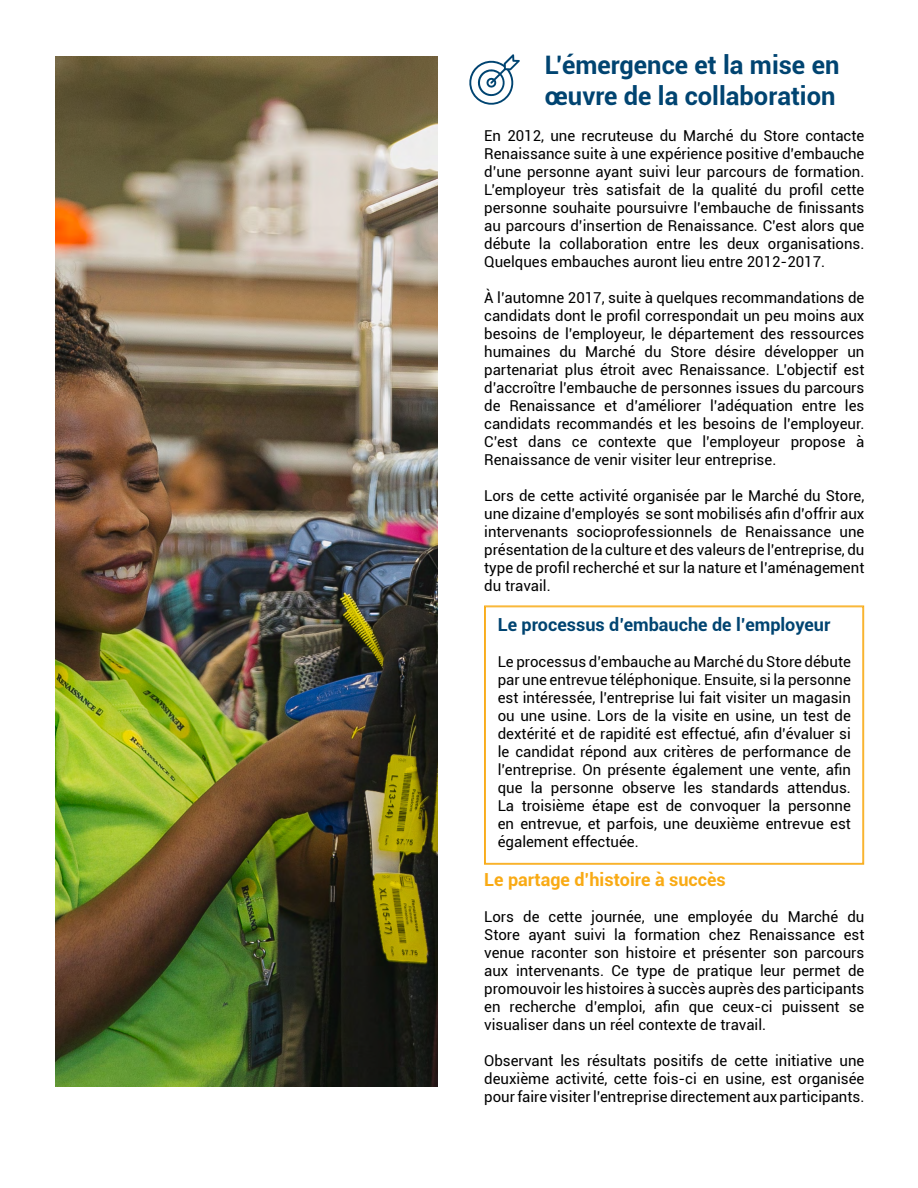
<style>
.page{position:relative;width:918px;height:1188px;background:#fff}
.page>*{position:absolute;margin:0;border:0;box-sizing:border-box;transform-origin:0 0}
.paragraphe{font:700 25.5px/30.6px "Roboto";color:#004471}
.paragraphe-2{font:700 18px "Roboto";color:#004471}
.paragraphe-3{font:700 18px "Roboto";color:#f9aa14}
.paragraphe-4{font:15px/18px "Roboto";color:#000001;text-align:justify}
</style>
<div class="page">
<svg style="left:484px;top:605px;width:380px;height:260px"></svg>
<svg style="left:469px;top:54px;width:51px;height:51px"></svg>
<img style="left:55px;top:57px;width:382px;height:1029px">
<p class="paragraphe" style="left:545px;top:49px;width:296px">L’émergence et la mise en œuvre de la collaboration</p>
<p class="paragraphe-4" style="left:484px;top:126px;width:382px">En 2012, une recruteuse du Marché du Store contacte Renaissance suite à une expérience positive d’embauche d’une personne ayant suivi leur parcours de formation.<br>L’employeur très satisfait de la qualité du profil cette personne souhaite poursuivre l’embauche de finissants au parcours d’insertion de Renaissance. C’est alors que débute la collaboration entre les deux organisations.<br>Quelques embauches auront lieu entre 2012-2017.</p>
<p class="paragraphe-4" style="left:484px;top:288px;width:382px">À l’automne 2017, suite à quelques recommandations de candidats dont le profil correspondait un peu moins aux besoins de l’employeur, le département des ressources humaines du Marché du Store désire développer un partenariat plus étroit avec Renaissance. L’objectif est d’accroître l’embauche de personnes issues du parcours de Renaissance et d’améliorer l’adéquation entre les candidats recommandés et les besoins de l’employeur.<br>C’est dans ce contexte que l’employeur propose à Renaissance de venir visiter leur entreprise.</p>
<p class="paragraphe-4" style="left:484px;top:486px;width:382px">Lors de cette activité organisée par le Marché du Store, une dizaine d’employés se sont mobilisés afin d’offrir aux intervenants socioprofessionnels de Renaissance une présentation de la culture et des valeurs de l’entreprise, du type de profil recherché et sur la nature et l’aménagement du travail.</p>
<p class="paragraphe-2" style="left:498px;top:611px;width:334px">Le processus d’embauche de l’employeur</p>
<p class="paragraphe-4" style="left:498px;top:652px;width:355px">Le processus d’embauche au Marché du Store débute par une entrevue téléphonique. Ensuite, si la personne est intéressée, l’entreprise lui fait visiter un magasin ou une usine. Lors de la visite en usine, un test de dextérité et de rapidité est effectué, afin d’évaluer si le candidat répond aux critères de performance de l’entreprise. On présente également une vente, afin que la personne observe les standards attendus.<br>La troisième étape est de convoquer la personne en entrevue, et parfois, une deuxième entrevue est également effectuée.</p>
<p class="paragraphe-3" style="left:484px;top:867px;width:243px">Le partage d’histoire à succès</p>
<p class="paragraphe-4" style="left:484px;top:907px;width:382px">Lors de cette journée, une employée du Marché du Store ayant suivi la formation chez Renaissance est venue raconter son histoire et présenter son parcours aux intervenants. Ce type de pratique leur permet de promouvoir les histoires à succès auprès des participants en recherche d’emploi, afin que ceux-ci puissent se visualiser dans un réel contexte de travail.</p>
<p class="paragraphe-4" style="left:484px;top:1051px;width:382px">Observant les résultats positifs de cette initiative une deuxième activité, cette fois-ci en usine, est organisée pour faire visiter l’entreprise directement aux participants.</p>
</div>
